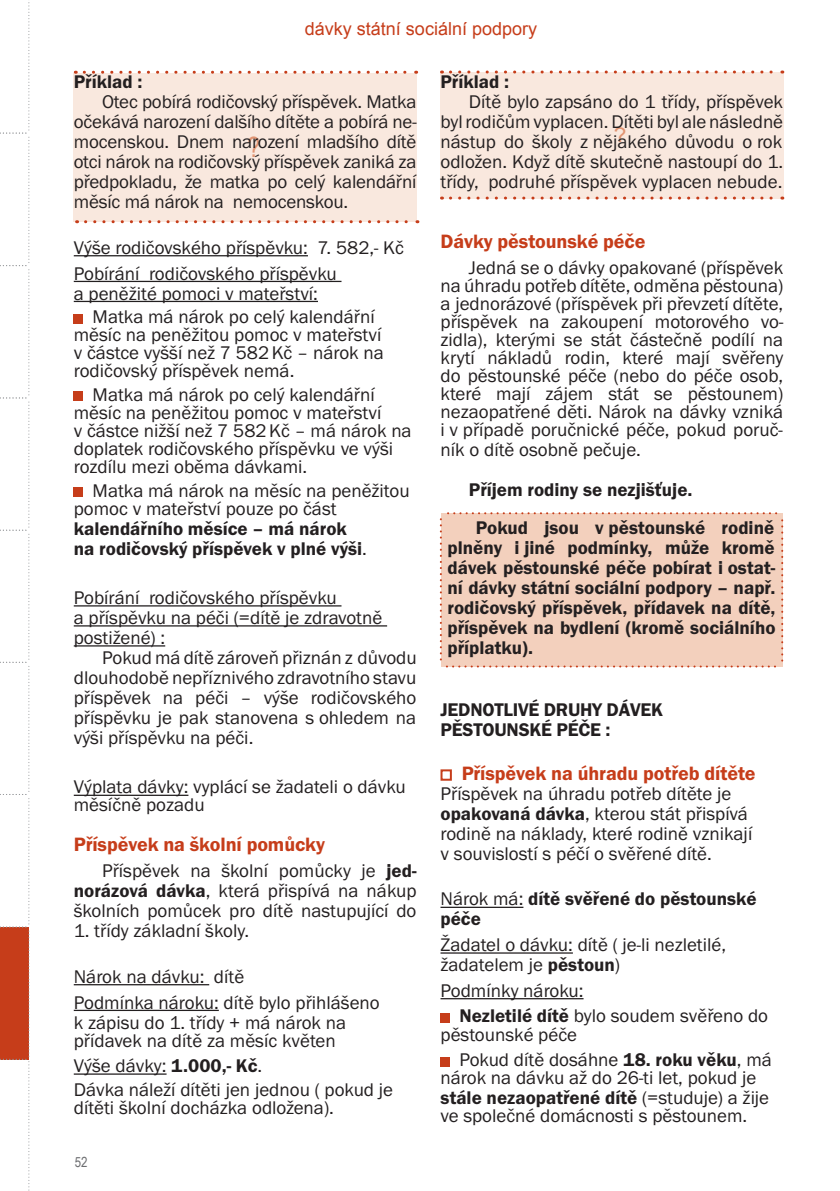
<style>
.page{position:relative;width:840px;height:1191px;background:#fff}
.page>*{position:absolute;margin:0;border:0;box-sizing:border-box;transform-origin:0 0}
.t1{font:28px "Arial Narrow";color:#e19472}
.t2{font:600 20px "Franklin Got Itc TEE";letter-spacing:-.005em;color:#c63d1a}
.t3{font:20px "Arial Narrow";color:#e19472;scale:1.39 1}
.t4{font:19px/20px "Franklin Got Itc TEE";color:#231f20}
.t5{font:600 19px/20px "Franklin Got Itc TEE";color:#231f20}
.t6{font:18px "Arial";color:#c63d1a}
.t7{font:14px "Arial Narrow";color:#6c6d70}
.s1{font-weight:400}
.s2{font-weight:600}
</style>
<div class="page">
<div style="left:439px;top:72px;width:343px;height:126px;background:#f9e8de"></div>
<div style="left:74px;top:73px;width:343px;height:148px;background:#f9e8de"></div>
<hr style="left:74px;top:255px;width:234px;height:1px;background:#231f20">
<hr style="left:74px;top:281px;width:267px;height:1px;background:#231f20">
<hr style="left:74px;top:301px;width:244px;height:1px;background:#231f20">
<hr style="left:74px;top:605px;width:267px;height:1px;background:#231f20">
<hr style="left:74px;top:625px;width:313px;height:1px;background:#231f20">
<hr style="left:74px;top:645px;width:91px;height:1px;background:#231f20">
<hr style="left:74px;top:794px;width:114px;height:2px;background:#231f20">
<hr style="left:74px;top:984px;width:135px;height:1px;background:#231f20">
<hr style="left:74px;top:1009px;width:145px;height:2px;background:#231f20">
<hr style="left:74px;top:1073px;width:92px;height:1px;background:#231f20">
<div style="left:74px;top:314px;width:9px;height:9px;background:#c63d1a"></div>
<div style="left:74px;top:391px;width:9px;height:10px;background:#c63d1a"></div>
<div style="left:74px;top:487px;width:9px;height:9px;background:#c63d1a"></div>
<hr style="left:440px;top:906px;width:83px;height:2px;background:#231f20">
<hr style="left:440px;top:952px;width:132px;height:1px;background:#231f20">
<hr style="left:440px;top:998px;width:143px;height:1px;background:#231f20">
<div style="left:440px;top:769px;width:11px;height:11px;border:2px solid #c63d1a"></div>
<div style="left:440px;top:1013px;width:9px;height:9px;background:#c63d1a"></div>
<div style="left:440px;top:1056px;width:9px;height:10px;background:#c63d1a"></div>
<svg style="left:84px;top:71px;width:332px;height:3px"></svg>
<svg style="left:85px;top:220px;width:332px;height:3px"></svg>
<svg style="left:450px;top:70px;width:332px;height:3px"></svg>
<svg style="left:450px;top:196px;width:332px;height:3px"></svg>
<div style="left:439px;top:512px;width:343px;height:155px;background:#f3d0bd"></div>
<svg style="left:0;top:2px;width:30px;height:1189px"></svg>
<p class="t6" style="left:304px;top:16px;width:234px">dávky státní sociální podpory</p>
<p class="t5" style="left:74px;top:72px;width:70px">Příklad :</p>
<p class="t4" style="left:74px;top:92px;width:344px;text-align:justify;text-indent:28px">Otec pobírá rodičovský příspěvek. Matka očekává narození dalšího dítěte a pobírá ne&shy;mocenskou. Dnem narození mladšího dítě otci nárok na rodičovský příspěvek zaniká za předpokladu, že matka po celý kalendářní měsíc má nárok na nemocenskou.</p>
<p class="t4" style="left:74px;top:235px;width:331px;line-height:25.6px">Výše rodičovského příspěvku: 7. 582,- Kč<br>Pobírání rodičovského příspěvku</p>
<p class="t4" style="left:93px;top:282px;width:283px;line-height:23.6px;text-indent:-19px">a peněžité pomoci v mateřství:<br>Matka má nárok po celý kalendářní</p>
<p class="t4" style="left:74px;top:326px;width:311px;line-height:18px">měsíc na peněžitou pomoc v mateřství v částce vyšší než 7 582 Kč – nárok na rodičovský příspěvek nemá.</p>
<p class="t4" style="left:74px;top:386px;width:339px;line-height:18px;text-indent:19px">Matka má nárok po celý kalendářní měsíc na peněžitou pomoc v mateřství<br>v částce nižší než 7 582 Kč – má nárok na doplatek rodičovského příspěvku ve výši rozdílu mezi oběma dávkami.</p>
<p class="t4" style="left:74px;top:481px;width:337px;line-height:18px;text-indent:19px">Matka má nárok na měsíc na peněžitou pomoc v mateřství pouze po část</p>
<p class="t5" style="left:74px;top:518px;width:294px">kalendářního měsíce – má nárok na rodičovský příspěvek v plné výši<span class="s1">.</span></p>
<p class="t4" style="left:74px;top:588px;width:310px">Pobírání rodičovského příspěvku<br>a příspěvku na péči (=dítě je zdravotně postižené) :</p>
<p class="t4" style="left:74px;top:648px;width:344px;text-align:justify;text-indent:28px">Pokud má dítě zároveň přiznán z důvodu dlouhodobě nepříznivého zdravotního stavu příspěvek na péči – výše rodičovského příspěvku je pak stanovena s ohledem na výši příspěvku na péči.</p>
<p class="t4" style="left:74px;top:778px;width:333px;line-height:18px">Výplata dávky: vyplácí se žadateli o dávku měsíčně pozadu</p>
<p class="t2" style="left:74px;top:833px;width:252px">Příspěvek na školní pomůcky</p>
<p class="t4" style="left:74px;top:861px;width:344px;text-align:justify;text-indent:28px">Příspěvek na školní pomůcky je <span class="s2">jed&shy;norázová dávka</span>, která přispívá na nákup školních pomůcek pro dítě nastupující do</p>
<p class="t4" style="left:74px;top:921px;width:177px">1. třídy základní školy.</p>
<p class="t4" style="left:74px;top:964px;width:307px;line-height:25.6px">Nárok na dávku: dítě<br>Podmínka nároku: dítě bylo přihlášeno</p>
<p class="t4" style="left:74px;top:1013px;width:274px;line-height:18px">k zápisu do 1. třídy + má nárok na přídavek na dítě za měsíc květen</p>
<p class="t4" style="left:74px;top:1054px;width:321px;line-height:23.6px">Výše dávky: <span class="s2">1.000,- Kč</span>.<br>Dávka náleží dítěti jen jednou ( pokud je</p>
<p class="t4" style="left:74px;top:1097px;width:261px">dítěti školní docházka odložena).</p>
<h1 class="t1" style="left:247px;top:127px;width:14px">?</h1>
<p class="t7" style="left:75px;top:1152px;width:14px">52</p>
<p class="t5" style="left:440px;top:72px;width:70px">Příklad :</p>
<p class="t4" style="left:440px;top:92px;width:344px;text-align:justify;text-indent:28px">Dítě bylo zapsáno do 1 třídy, příspěvek byl rodičům vyplacen. Dítěti byl ale následně nástup do školy z nějakého důvodu o rok odložen. Když dítě skutečně nastoupí do 1. třídy, podruhé příspěvek vyplacen nebude.</p>
<p class="t3" style="left:613px;top:121px;width:11px">?</p>
<p class="t2" style="left:440px;top:230px;width:206px">Dávky pěstounské péče</p>
<p class="t4" style="left:440px;top:259px;width:344px;line-height:18px;text-align:justify;text-indent:28px">Jedná se o dávky opakované (příspěvek na úhradu potřeb dítěte, odměna pěstouna) a jednorázové (příspěvek při převzetí dítěte, příspěvek na zakoupení motorového vo&shy;zidla), kterými se stát částečně podílí na krytí nákladů rodin, které mají svěřeny do pěstounské péče (nebo do péče osob, které mají zájem stát se pěstounem) nezaopatřené děti. Nárok na dávky vzniká i v případě poručnické péče, pokud poruč-</p>
<p class="t4" style="left:440px;top:440px;width:202px">ník o dítě osobně pečuje.</p>
<p class="t5" style="left:468px;top:480px;width:225px">Příjem rodiny se nezjišťuje.</p>
<p class="t5" style="left:447px;top:518px;width:329px;text-align:justify;text-indent:28px">Pokud jsou v pěstounské rodině plněny i jiné podmínky, může kromě dávek pěstounské péče pobírat i ostat&shy;ní dávky státní sociální podpory – např. rodičovský příspěvek, přídavek na dítě, příspěvek na bydlení (kromě sociálního příplatku).</p>
<p class="t5" style="left:440px;top:700px;width:224px">JEDNOTLIVÉ DRUHY DÁVEK<br>PĚSTOUNSKÉ PÉČE :</p>
<p class="t2" style="left:461px;top:762px;width:295px">Příspěvek na úhradu potřeb dítěte</p>
<p class="t4" style="left:440px;top:783px;width:313px">Příspěvek na úhradu potřeb dítěte je <span class="s2">opakovaná dávka</span>, kterou stát přispívá rodině na náklady, které rodině vznikají v souvislostí s péčí o svěřené dítě.</p>
<p class="t5" style="left:440px;top:889px;width:317px"><span class="s1">Nárok má:</span> dítě svěřené do pěstounské péče</p>
<p class="t4" style="left:440px;top:935px;width:287px">Žadatel o dávku: dítě ( je-li nezletilé, žadatelem je <span class="s2">pěstoun</span>)</p>
<p class="t4" style="left:459px;top:978px;width:310px;line-height:25.6px;text-indent:-19px">Podmínky nároku:<br><span class="s2">Nezletilé dítě</span> bylo soudem svěřeno do</p>
<p class="t4" style="left:459px;top:1021px;width:314px;line-height:25.6px;text-indent:-19px">pěstounské péče<br>Pokud dítě dosáhne <span class="s2">18. roku věku</span>, má</p>
<p class="t4" style="left:440px;top:1068px;width:330px">nárok na dávku až do 26-ti let, pokud je <span class="s2">stále nezaopatřené dítě</span> (=studuje) a žije</p>
<p class="t4" style="left:440px;top:1106px;width:308px">ve společné domácnosti s pěstounem.</p>
</div>
